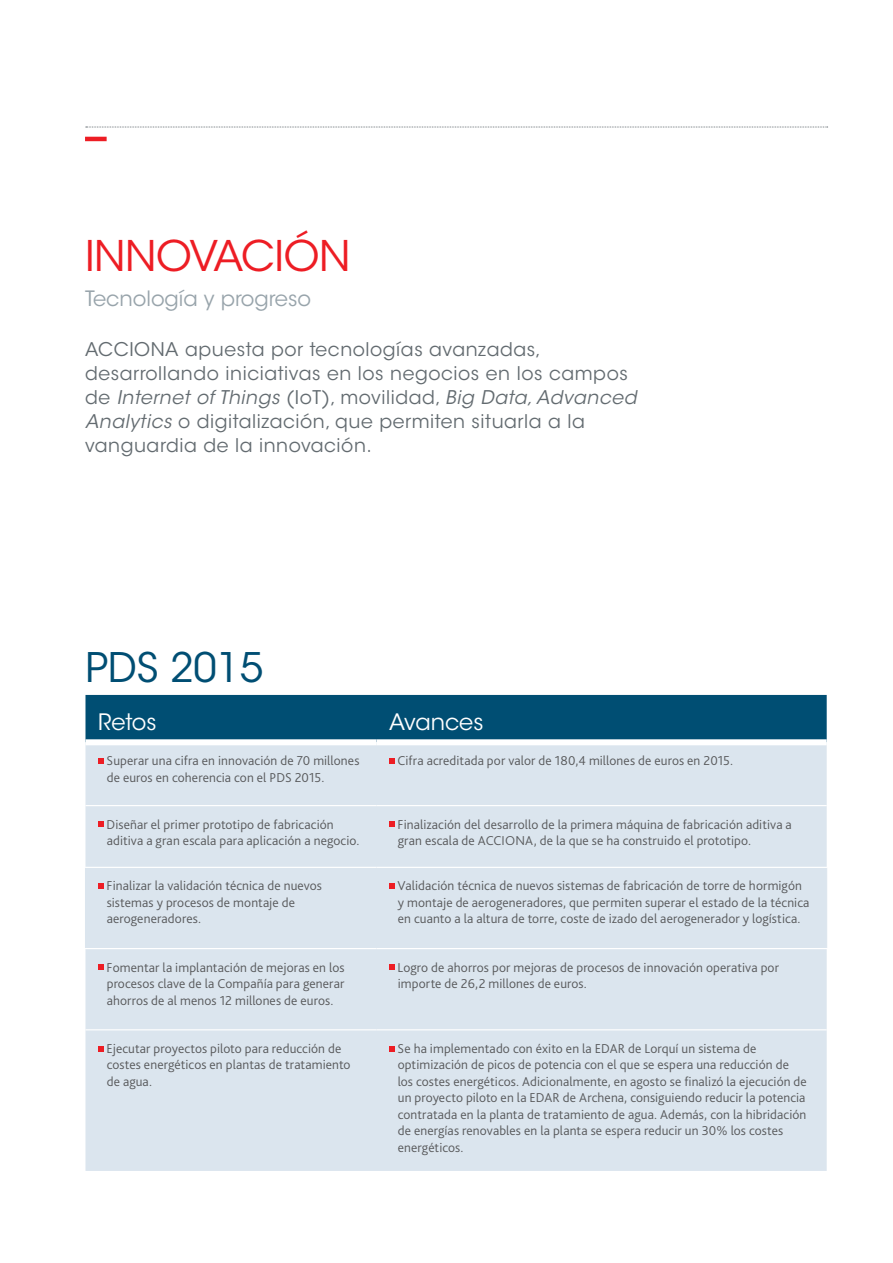
<style>
.page{position:relative;width:893px;height:1263px;background:#fff}
.page>*{position:absolute;margin:0;border:0;box-sizing:border-box;transform-origin:0 0}
.t1{font:42px "ITC Avant Garde Std";letter-spacing:-.01em;color:#ed1d24}
.t2{font:40.5px "ITC Avant Garde Std";color:#004e73}
.t3{font:22.5px "ITC Avant Garde Std";color:#fff}
.t4{font:21px "ITC Avant Garde Std";color:#98a4ab}
.t5{font:18.75px/24px "ITC Avant Garde Std";letter-spacing:.03em;color:#636b70}
.t6{font:300 13.5px/16.5px "Bliss Pro";letter-spacing:.01em;color:#58595b}
.s1{font-style:italic}
</style>
<div class="page">
<svg style="left:86px;top:127px;width:742px;height:1px"></svg>
<hr style="left:85px;top:137px;width:22px;height:4px;background:#ed1d24">
<div style="left:85px;top:695px;width:742px;height:44px;background:#004e73"></div>
<div style="left:85px;top:745px;width:742px;height:426px;background:#dbe5ee"></div>
<hr style="left:85px;top:867px;width:291px;height:1px;background:#fff">
<hr style="left:376px;top:867px;width:451px;height:1px;background:#fff">
<hr style="left:85px;top:948px;width:291px;height:1px;background:#fff">
<hr style="left:376px;top:948px;width:451px;height:1px;background:#fff">
<hr style="left:85px;top:1029px;width:291px;height:1px;background:#fff">
<hr style="left:376px;top:1029px;width:451px;height:1px;background:#fff">
<hr style="left:85px;top:805px;width:291px;height:1px;background:#fff">
<hr style="left:376px;top:805px;width:451px;height:1px;background:#fff">
<hr style="left:85px;top:868px;width:1px;height:80px;background:#dbe5ee">
<hr style="left:826px;top:868px;width:1px;height:80px;background:#dbe5ee">
<svg style="left:98px;top:758px;width:6px;height:6px"></svg>
<svg style="left:389px;top:758px;width:6px;height:6px"></svg>
<svg style="left:98px;top:822px;width:6px;height:5px"></svg>
<svg style="left:389px;top:822px;width:6px;height:5px"></svg>
<svg style="left:98px;top:883px;width:6px;height:6px"></svg>
<svg style="left:389px;top:883px;width:6px;height:6px"></svg>
<svg style="left:98px;top:965px;width:6px;height:5px"></svg>
<svg style="left:389px;top:965px;width:6px;height:5px"></svg>
<svg style="left:98px;top:1046px;width:6px;height:5px"></svg>
<svg style="left:389px;top:1046px;width:6px;height:5px"></svg>
<h1 class="t1" style="left:85px;top:230px;width:267px">INNOVACIÓN</h1>
<h3 class="t4" style="left:85px;top:286px;width:228px">Tecnología y progreso</h3>
<p class="t5" style="left:85px;top:337px;width:553px">ACCIONA apuesta por tecnologías avanzadas, desarrollando iniciativas en los negocios en los campos de <span class="s1">Internet of Things</span> (IoT), movilidad, <span class="s1">Big Data, Advanced Analytics</span> o digitalización, que permiten situarla a la vanguardia de la innovación.</p>
<h2 class="t2" style="left:85px;top:643px;width:179px">PDS 2015</h2>
<h3 class="t3" style="left:98px;top:708px;width:60px">Retos</h3>
<h3 class="t3" style="left:389px;top:708px;width:96px">Avances</h3>
<p class="t6" style="left:107px;top:752px;width:254px">Superar una cifra en innovación de 70 millones de euros en coherencia con el PDS 2015.</p>
<p class="t6" style="left:398px;top:752px;width:337px">Cifra acreditada por valor de 180,4 millones de euros en 2015.</p>
<p class="t6" style="left:107px;top:815px;width:254px">Diseñar el primer prototipo de fabricación aditiva a gran escala para aplicación a negocio.</p>
<p class="t6" style="left:398px;top:815px;width:396px">Finalización del desarrollo de la primera máquina de fabricación aditiva a gran escala de ACCIONA, de la que se ha construido el prototipo.</p>
<p class="t6" style="left:107px;top:877px;width:217px">Finalizar la validación técnica de nuevos sistemas y procesos de montaje de aerogeneradores.</p>
<p class="t6" style="left:398px;top:877px;width:413px">Validación técnica de nuevos sistemas de fabricación de torre de hormigón y montaje de aerogeneradores, que permiten superar el estado de la técnica en cuanto a la altura de torre, coste de izado del aerogenerador y logística.</p>
<p class="t6" style="left:107px;top:958px;width:239px;text-align:justify">Fomentar la implantación de mejoras en los procesos clave de la Compañía para generar ahorros de al menos 12 millones de euros.</p>
<p class="t6" style="left:398px;top:958px;width:383px">Logro de ahorros por mejoras de procesos de innovación operativa por importe de 26,2 millones de euros.</p>
<p class="t6" style="left:107px;top:1040px;width:245px">Ejecutar proyectos piloto para reducción de costes energéticos en plantas de tratamiento de agua.</p>
<p class="t6" style="left:398px;top:1040px;width:411px">Se ha implementado con éxito en la EDAR de Lorquí un sistema de optimización de picos de potencia con el que se espera una reducción de los costes energéticos. Adicionalmente, en agosto se finalizó la ejecución de un proyecto piloto en la EDAR de Archena, consiguiendo reducir la potencia contratada en la planta de tratamiento de agua. Además, con la hibridación de energías renovables en la planta se espera reducir un 30% los costes energéticos.</p>
</div>
